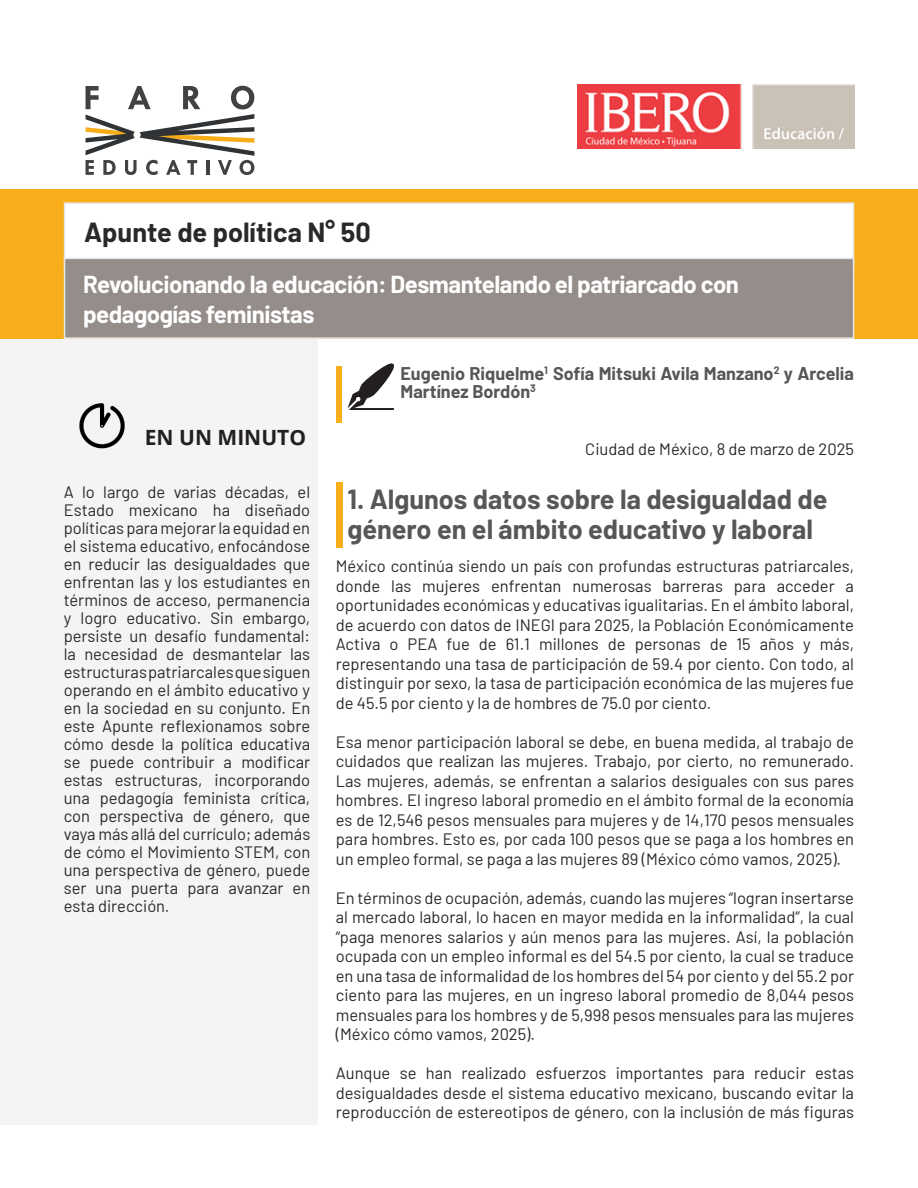
<style>
.page{position:relative;width:918px;height:1188px;background:#fff}
.page>*{position:absolute;margin:0;border:0;box-sizing:border-box;transform-origin:0 0}
.Titulos{font:700 27px/30px "Barlow";color:#575757}
.t1{font:700 27px "Barlow";color:#292929}
.t2{font:700 24px/30px "Barlow";letter-spacing:-.02em;color:#fff}
.t3{font:700 21px "Open Sans";color:#231f20}
.Subtítulos_de_artícu{font:700 18px/18px "Barlow";color:#575757}
.Estilo_de_párrafo_1{font:16.5px/19.5px "Barlow";color:#292929;text-align:justify}
.Menu_Indice_lateral{font:16.5px/18px "Barlow";color:#292929;text-align:justify}
.Párrafos_generales_5{font:16.5px "Barlow";color:#292929}
</style>
<div class="page">
<div style="left:0;top:190px;width:918px;height:149px;background:#f7ae1a"></div>
<div style="left:64px;top:202px;width:790px;height:65px;background:#fff;border:2px solid #e6e7e9"></div>
<div style="left:64px;top:258px;width:790px;height:81px;background:#948d8a;border:2px solid #e6e7e9"></div>
<div style="left:0;top:339px;width:317px;height:785px;background:#f4f4f4"></div>
<svg style="left:86px;top:86px;width:168px;height:89px"></svg>
<img style="left:577px;top:84px;width:277px;height:65px">
<img style="left:79px;top:403px;width:46px;height:46px">
<div style="left:336px;top:366px;width:6px;height:57px;background:#f7ae1a"></div>
<svg style="left:348px;top:363px;width:47px;height:47px"></svg>
<div style="left:336px;top:482px;width:6px;height:66px;background:#f7ae1a"></div>
<p class="t1" style="left:84px;top:212px;width:288px">Apunte de política N° 50</p>
<p class="t2" style="left:83px;top:268px;width:658px">Revolucionando la educación: Desmantelando el patriarcado con pedagogías feministas</p>
<p class="t3" style="left:145px;top:422px;width:163px">EN UN MINUTO</p>
<p class="Menu_Indice_lateral" style="left:64px;top:482px;width:248px">A lo largo de varias décadas, el Estado mexicano ha diseñado políticas para mejorar la equidad en el sistema educativo, enfocándose en reducir las desigualdades que enfrentan las y los estudiantes en términos de acceso, permanencia y logro educativo. Sin embargo, persiste un desafío fundamental: la necesidad de desmantelar las estructuras patriarcales que siguen operando en el ámbito educativo y en la sociedad en su conjunto. En este Apunte reflexionamos sobre cómo desde la política educativa se puede contribuir a modificar estas estructuras, incorporando una pedagogía feminista crítica, con perspectiva de género, que vaya más allá del currículo; además de cómo el Movimiento STEM, con una perspectiva de género, puede ser una puerta para avanzar en esta dirección.</p>
<p class="Subtítulos_de_artícu" style="left:400px;top:363px;width:455px">Eugenio Riquelme<sup>1</sup> Sofía Mitsuki Avila Manzano<sup>2</sup> y Arcelia<br>Martínez Bordón<sup>3</sup></p>
<p class="Párrafos_generales_5" style="left:585px;top:437px;width:270px">Ciudad de México, 8 de marzo de 2025</p>
<p class="Titulos" style="left:347px;top:482px;width:482px">1. Algunos datos sobre la desigualdad de género en el ámbito educativo y laboral</p>
<p class="Estilo_de_párrafo_1" style="left:336px;top:555px;width:520px">México continúa siendo un país con profundas estructuras patriarcales, donde las mujeres enfrentan numerosas barreras para acceder a oportunidades económicas y educativas igualitarias. En el ámbito laboral, de acuerdo con datos de INEGI para 2025, la Población Económicamente Activa o PEA fue de 61.1 millones de personas de 15 años y más, representando una tasa de participación de 59.4 por ciento. Con todo, al distinguir por sexo, la tasa de participación económica de las mujeres fue de 45.5 por ciento y la de hombres de 75.0 por ciento.</p>
<p class="Estilo_de_párrafo_1" style="left:336px;top:731px;width:520px">Esa menor participación laboral se debe, en buena medida, al trabajo de cuidados que realizan las mujeres. Trabajo, por cierto, no remunerado.<br>Las mujeres, además, se enfrentan a salarios desiguales con sus pares hombres. El ingreso laboral promedio en el ámbito formal de la economía es de 12,546 pesos mensuales para mujeres y de 14,170 pesos mensuales para hombres. Esto es, por cada 100 pesos que se paga a los hombres en un empleo formal, se paga a las mujeres 89 (México cómo vamos, 2025).</p>
<p class="Estilo_de_párrafo_1" style="left:336px;top:887px;width:520px">En términos de ocupación, además, cuando las mujeres “logran insertarse al mercado laboral, lo hacen en mayor medida en la informalidad”, la cual “paga menores salarios y aún menos para las mujeres. Así, la población ocupada con un empleo informal es del 54.5 por ciento, la cual se traduce en una tasa de informalidad de los hombres del 54 por ciento y del 55.2 por ciento para las mujeres, en un ingreso laboral promedio de 8,044 pesos mensuales para los hombres y de 5,998 pesos mensuales para las mujeres (México cómo vamos, 2025).</p>
<p class="Estilo_de_párrafo_1" style="left:336px;top:1062px;width:520px">Aunque se han realizado esfuerzos importantes para reducir estas desigualdades desde el sistema educativo mexicano, buscando evitar la reproducción de estereotipos de género, con la inclusión de más figuras</p>
</div>
